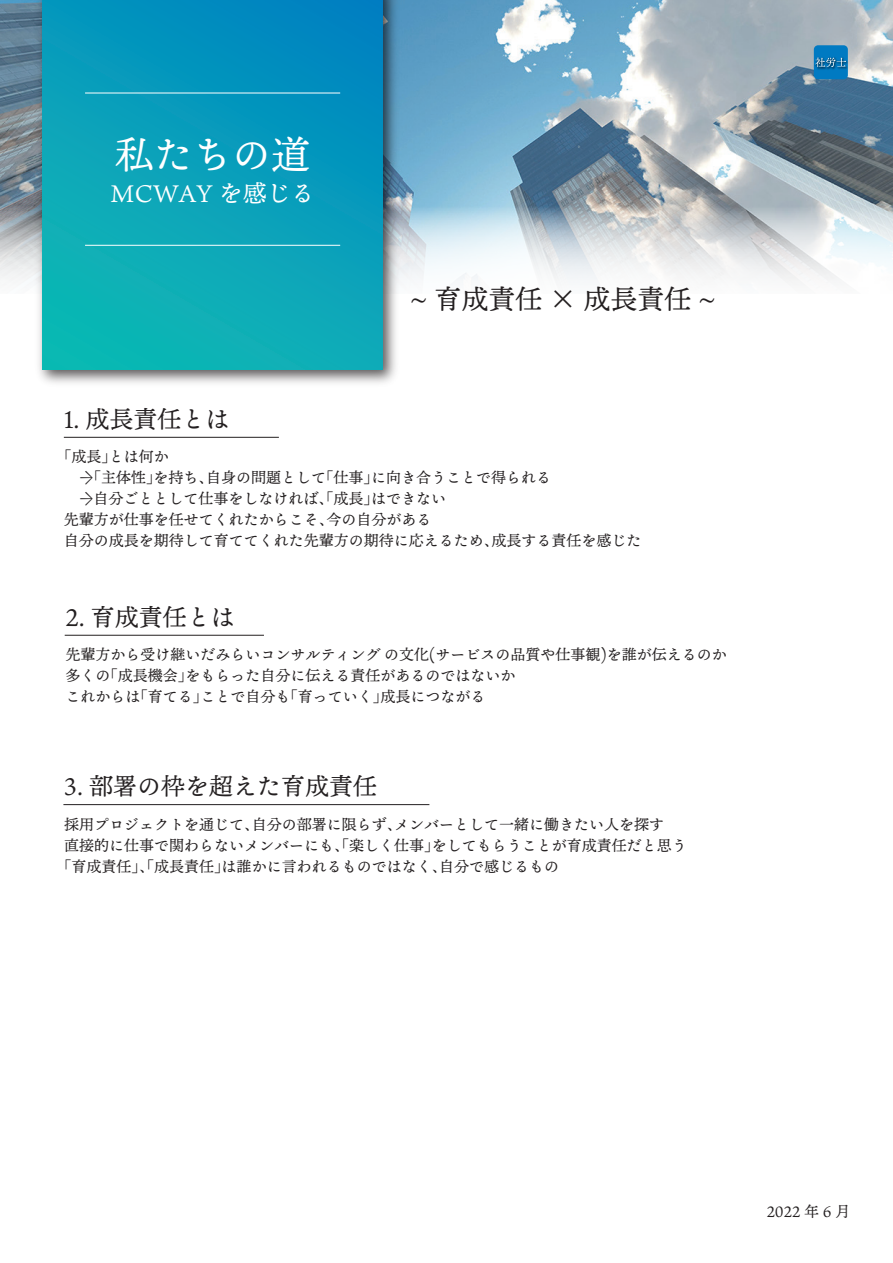
<style>
.page{position:relative;width:893px;height:1263px;background:#fff}
.page>*{position:absolute;margin:0;border:0;box-sizing:border-box;transform-origin:0 0}
.t1{font:39px "Ten Mincho Text";color:#fff}
.t2{font:27px "Ten Mincho Text";color:#231f20}
.t3{font:24px "Ten Mincho Text";color:#231f20}
.t4{font:24px "Ten Mincho Text";color:#fff}
.t5{font:15px/21px "Ten Mincho Text";color:#231f20}
.s1{font-family:"Koz Go Pr 6 N"}
</style>
<div class="page">
<img style="left:0;top:0;width:893px;height:206px">
<svg style="left:0;top:206px;width:893px;height:77px"></svg>
<img style="left:32px;top:0;width:372px;height:383px">
<div style="left:43px;top:0;width:340px;height:370px;background:linear-gradient(to bottom,#028bc0,#10b6b5)"></div>
<hr style="left:85px;top:93px;width:255px;height:1px;background:#fff">
<hr style="left:85px;top:245px;width:255px;height:1px;background:#fff">
<div style="left:814px;top:45px;width:34px;height:34px;background:#007ac2;border-radius:4px"></div>
<img style="left:813px;top:56px;width:37px;height:15px">
<svg style="left:815px;top:58px;width:31px;height:9px"></svg>
<hr style="left:64px;top:437px;width:215px;height:1px;background:#231f20">
<hr style="left:65px;top:635px;width:199px;height:1px;background:#231f20">
<hr style="left:63px;top:804px;width:366px;height:1px;background:#231f20">
<h1 class="t1" style="left:115px;top:133px;width:196px">私たちの道</h1>
<h3 class="t4" style="left:110px;top:179px;width:206px">MCWAY を感じる</h3>
<h2 class="t2" style="left:410px;top:284px;width:308px">~ 育成責任 <span class="s1">×</span> 成長責任 ~</h2>
<h3 class="t3" style="left:64px;top:405px;width:167px">1. 成長責任とは</h3>
<p class="t5" style="left:64px;top:447px;width:579px;text-indent:-8px">「成長」とは何か<br>　→「主体性」を持ち、自身の問題として「仕事」に向き合うことで得られる<br>　→自分ごととして仕事をしなければ、「成長」はできない<br>先輩方が仕事を任せてくれたからこそ、今の自分がある<br>自分の成長を期待して育ててくれた先輩方の期待に応えるため、成長する責任を感じた</p>
<h3 class="t3" style="left:65px;top:603px;width:171px">2. 育成責任とは</h3>
<p class="t5" style="left:65px;top:645px;width:663px">先輩方から受け継いだみらいコンサルティング の文化(サービスの品質や仕事観)を誰が伝えるのか多くの「成長機会」をもらった自分に伝える責任があるのではないか<br>これからは「育てる」ことで自分も「育っていく」成長につながる</p>
<h3 class="t3" style="left:64px;top:773px;width:314px">3. 部署の枠を超えた育成責任</h3>
<p class="t5" style="left:64px;top:814px;width:601px">採用プロジェクトを通じて、自分の部署に限らず、メンバーとして一緒に働きたい人を探す</p>
<p class="t5" style="left:64px;top:835px;width:624px">直接的に仕事で関わらないメンバーにも、「楽しく仕事」をしてもらうことが育成責任だと思う</p>
<p class="t5" style="left:57px;top:856px;width:504px">「育成責任」、「成長責任」は誰かに言われるものではなく、自分で感じるもの</p>
<p class="t5" style="left:767px;top:1201px;width:85px">2022 年 6 月</p>
</div>
